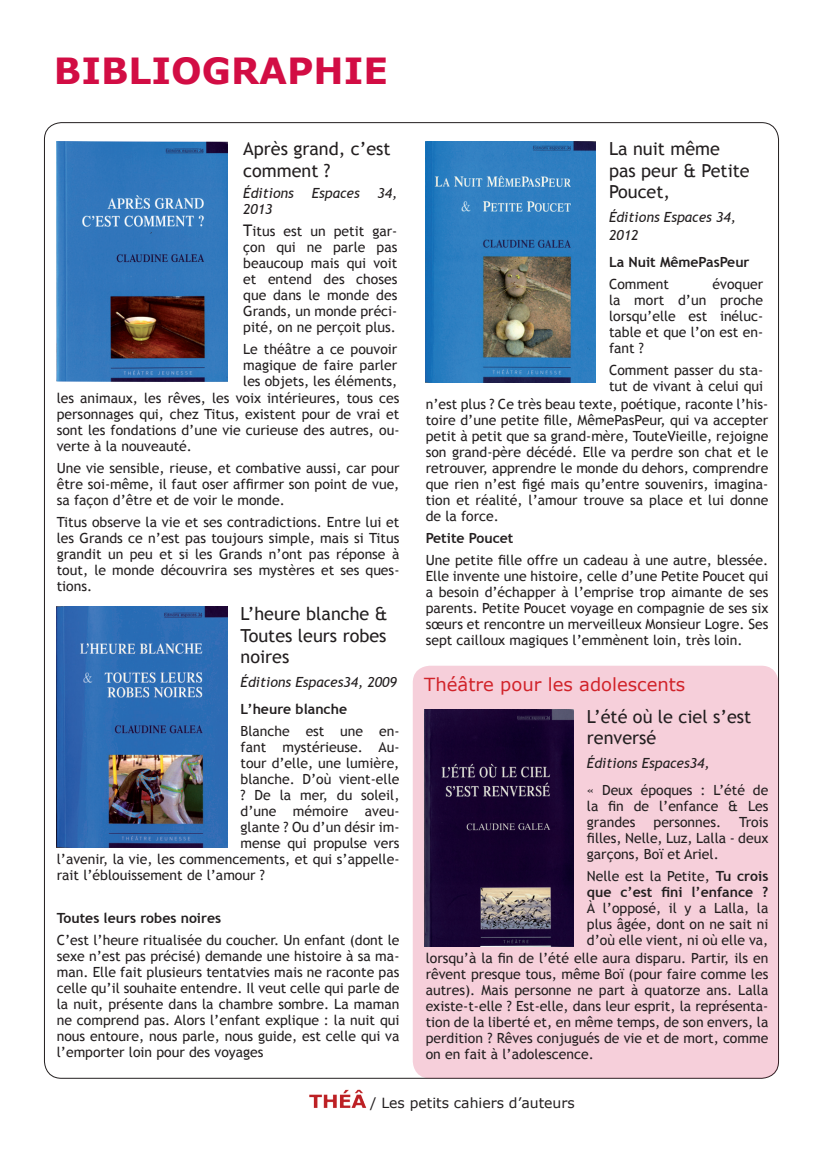
<style>
.page{position:relative;width:823px;height:1157px;background:#fff}
.page>*{position:absolute;margin:0;border:0;box-sizing:border-box;transform-origin:0 0}
.t1{font:700 36px "Verdana";color:#d20d44}
.TITRE{font:18px/21.6px "Trebuchet MS";color:#231f20}
.Style_BIBLIO{font:18px "Verdana";color:#d1232a}
.TEXTE{font:14px/16px "Trebuchet MS";color:#231f20;text-align:justify}
.TEXTE-2{font:700 14px "Trebuchet MS";color:#231f20}
.Style_BIBLIO-2{font:italic 14px/18px "Trebuchet MS";color:#231f20}
.t2{font:14px "Verdana";color:#231f20}
.TEXTE-3{font:italic 14px "Trebuchet MS";color:#231f20}
.s1{font-size:16px}
.s2{font-weight:700}
</style>
<div class="page">
<div style="left:412px;top:665px;width:366px;height:413px;background:#f6cfda;border-radius:17px"></div>
<img style="left:57px;top:142px;width:170px;height:240px">
<img style="left:425px;top:142px;width:170px;height:241px">
<img style="left:57px;top:607px;width:170px;height:240px">
<img style="left:424px;top:709px;width:149px;height:237px">
<img style="left:309px;top:1089px;width:58px;height:19px">
<p class="t1" style="left:54px;top:46px;width:335px">BIBLIOGRAPHIE</p>
<p class="TITRE" style="left:243px;top:138px;width:149px">Après grand, c’est comment ?</p>
<p class="TEXTE-3" style="left:243px;top:185px;width:52px">Éditions</p>
<p class="TEXTE-3" style="left:311px;top:185px;width:49px">Espaces</p>
<p class="TEXTE-3" style="left:377px;top:185px;width:21px">34,</p>
<p class="TEXTE-3" style="left:243px;top:201px;width:31px">2013</p>
<p class="TEXTE" style="left:243px;top:223px;width:155px"><span class="s1">T</span>itus est un petit gar&shy;çon qui ne parle pas beaucoup mais qui voit et entend des choses que dans le monde des Grands, un monde préci&shy;pité, on ne perçoit plus.</p>
<p class="TEXTE" style="left:243px;top:341px;width:156px">Le théâtre a ce pouvoir magique de faire parler les objets, les éléments,</p>
<p class="TEXTE" style="left:57px;top:390px;width:344px">les animaux, les rêves, les voix intérieures, tous ces personnages qui, chez Titus, existent pour de vrai et sont les fondations d’une vie curieuse des autres, ou&shy;verte à la nouveauté.</p>
<p class="TEXTE" style="left:57px;top:460px;width:344px">Une vie sensible, rieuse, et combative aussi, car pour être soi-même, il faut oser affirmer son point de vue, sa façon d’être et de voir le monde.</p>
<p class="TEXTE" style="left:57px;top:514px;width:344px">Titus observe la vie et ses contradictions. Entre lui et les Grands ce n’est pas toujours simple, mais si Titus grandit un peu et si les Grands n’ont pas réponse à tout, le monde découvrira ses mystères et ses ques&shy;tions.</p>
<p class="TITRE" style="left:240px;top:603px;width:148px;text-align:justify">L’heure blanche &amp; Toutes leurs robes noires</p>
<p class="Style_BIBLIO-2" style="left:240px;top:673px;width:158px">Éditions Espaces34, 2009</p>
<p class="TEXTE-2" style="left:240px;top:700px;width:108px">L’heure blanche</p>
<p class="TEXTE" style="left:240px;top:723px;width:160px">Blanche est une en&shy;fant mystérieuse. Au&shy;tour d’elle, une lumière, blanche. D’où vient-elle ? De la mer, du soleil, d’une mémoire aveu&shy;glante ? Ou d’un désir im&shy;mense qui propulse vers</p>
<p class="TEXTE" style="left:57px;top:851px;width:344px">l’avenir, la vie, les commencements, et qui s’appelle&shy;rait l’éblouissement de l’amour ?</p>
<p class="TEXTE-2" style="left:57px;top:909px;width:166px">Toutes leurs robes noires</p>
<p class="TEXTE" style="left:57px;top:932px;width:344px">C’est l’heure ritualisée du coucher. Un enfant (dont le sexe n’est pas précisé) demande une histoire à sa ma&shy;man. Elle fait plusieurs tentatvies mais ne raconte pas celle qu’il souhaite entendre. Il veut celle qui parle de la nuit, présente dans la chambre sombre. La maman ne comprend pas. Alors l’enfant explique : la nuit qui nous entoure, nous parle, nous guide, est celle qui va l’emporter loin pour des voyages</p>
<p class="TITRE" style="left:608px;top:138px;width:142px">La nuit même pas peur &amp; Petite<br>Poucet,</p>
<p class="Style_BIBLIO-2" style="left:608px;top:208px;width:128px">Éditions Espaces 34,<br>2012</p>
<p class="TEXTE-2" style="left:608px;top:253px;width:142px">La Nuit MêmePasPeur</p>
<p class="TEXTE" style="left:608px;top:276px;width:61px">Comment</p>
<p class="TEXTE" style="left:608px;top:276px;width:155px;text-indent:103px">évoquer la mort d’un proche lorsqu’elle est inéluc&shy;table et que l’on est en&shy;fant ?</p>
<p class="TEXTE" style="left:608px;top:362px;width:155px">Comment passer du sta&shy;tut de vivant à celui qui</p>
<p class="TEXTE" style="left:425px;top:396px;width:344px">n’est plus ? Ce très beau texte, poétique, raconte l’his&shy;toire d’une petite fille, MêmePasPeur, qui va accepter petit à petit que sa grand-mère, TouteVieille, rejoigne son grand-père décédé. Elle va perdre son chat et le retrouver, apprendre le monde du dehors, comprendre que rien n’est figé mais qu’entre souvenirs, imagina&shy;tion et réalité, l’amour trouve sa place et lui donne de la force.</p>
<p class="TEXTE-2" style="left:425px;top:529px;width:89px">Petite Poucet</p>
<p class="TEXTE" style="left:425px;top:552px;width:344px">Une petite fille offre un cadeau à une autre, blessée.<br>Elle invente une histoire, celle d’une Petite Poucet qui a besoin d’échapper à l’emprise trop aimante de ses parents. Petite Poucet voyage en compagnie de ses six sœurs et rencontre un merveilleux Monsieur Logre. Ses sept cailloux magiques l’emmènent loin, très loin.</p>
<p class="Style_BIBLIO" style="left:424px;top:671px;width:262px">Théâtre pour les adolescents</p>
<p class="TITRE" style="left:586px;top:705px;width:166px">L’été où le ciel s’est renversé</p>
<p class="Style_BIBLIO-2" style="left:586px;top:754px;width:124px">Éditions Espaces34,</p>
<p class="TEXTE" style="left:586px;top:782px;width:183px">« Deux époques : L’été de la fin de l’enfance &amp; Les grandes</p>
<p class="TEXTE" style="left:586px;top:814px;width:183px;text-indent:152px">Trois filles, Nelle, Luz, Lalla - deux garçons, Boï et Ariel.</p>
<p class="TEXTE" style="left:586px;top:868px;width:183px">Nelle est la Petite, <span class="s2">Tu crois que c’est fini l’enfance ?<br></span>À l’opposé, il y a Lalla, la plus âgée, dont on ne sait ni d’où elle vient, ni où elle va,</p>
<p class="TEXTE" style="left:653px;top:814px;width:69px">personnes.</p>
<p class="TEXTE" style="left:425px;top:949px;width:344px">lorsqu’à la fin de l’été elle aura disparu. Partir, ils en rêvent presque tous, même Boï (pour faire comme les autres). Mais personne ne part à quatorze ans. Lalla existe-t-elle ? Est-elle, dans leur esprit, la représenta&shy;tion de la liberté et, en même temps, de son envers, la perdition ? Rêves conjugués de vie et de mort, comme on en fait à l’adolescence.</p>
<p class="t2" style="left:370px;top:1093px;width:206px">/ Les petits cahiers d’auteurs</p>
</div>
